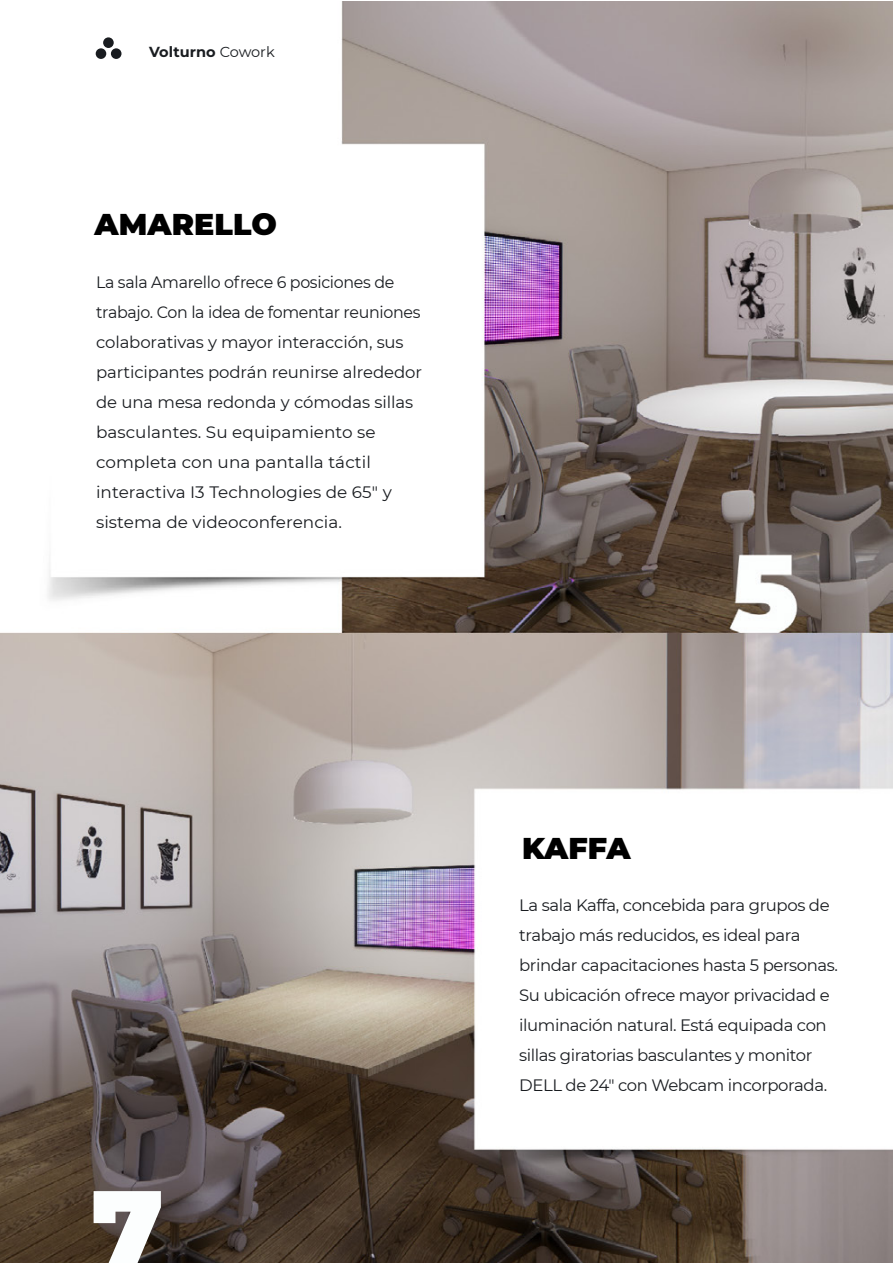
<style>
.page{position:relative;width:893px;height:1263px;background:#fff}
.page>*{position:absolute;margin:0;border:0;box-sizing:border-box;transform-origin:0 0}
.t1{font:900 112.35px "Montserrat";color:#fcfefe}
.t2{font:900 30px "Montserrat";letter-spacing:.005em;color:#000}
.t3{font:16.5px/30px "Montserrat";letter-spacing:-.02em;color:#191c20;scale:.96 1}
.t4{font:16.5px/30px "Montserrat";letter-spacing:-.02em;color:#191c20}
.t5{font:700 14.55px "Montserrat";color:#191c20}
.s1{font-weight:400}
</style>
<div class="page">
<img style="left:0;top:1px;width:893px;height:1262px">
<div style="left:111px;top:48px;width:11px;height:11px;background:#191c20;border-radius:50%"></div>
<div style="left:96px;top:48px;width:10px;height:11px;background:#191c20;border-radius:50%"></div>
<div style="left:103px;top:37px;width:11px;height:11px;background:#191c20;border-radius:50%"></div>
<p class="t5" style="left:149px;top:41px;width:127px">Volturno <span class="s1">Cowork</span></p>
<h2 class="t2" style="left:94px;top:201px;width:184px">AMARELLO</h2>
<p class="t3" style="left:96px;top:266px;width:341px">La sala Amarello ofrece 6 posiciones de trabajo. Con la idea de fomentar reuniones colaborativas y mayor interacción, sus participantes podrán reunirse alrededor de una mesa redonda y cómodas sillas basculantes. Su equipamiento se completa con una pantalla táctil interactiva I3 Technologies de 65" y sistema de videoconferencia.</p>
<h1 class="t1" style="left:91px;top:1145px;width:74px">7</h1>
<h2 class="t2" style="left:522px;top:826px;width:110px">KAFFA</h2>
<p class="t4" style="left:519px;top:889px;width:320px">La sala Kaffa, concebida para grupos de trabajo más reducidos, es ideal para brindar capacitaciones hasta 5 personas.<br>Su ubicación ofrece mayor privacidad e iluminación natural. Está equipada con sillas giratorias basculantes y monitor DELL de 24" con Webcam incorporada.</p>
</div>
